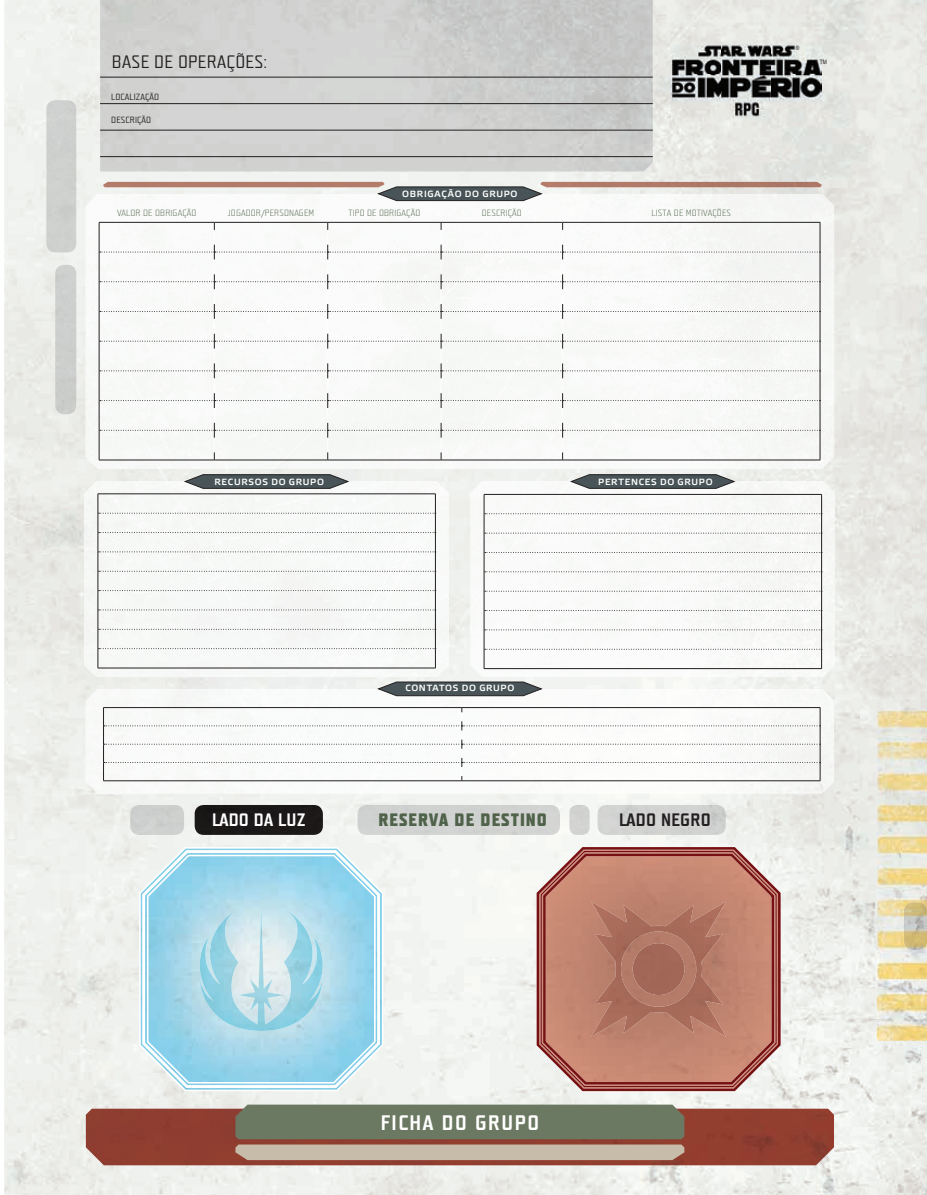
<style>
.page{position:relative;width:927px;height:1195px;background:#fff}
.page>*{position:absolute;margin:0;border:0;box-sizing:border-box;transform-origin:0 0}
.t1{font:700 21px "Teuton Mager";letter-spacing:.075em;color:#fff}
.t2{font:18px "Teuton Mager";letter-spacing:.015em;color:#231f20}
.t3{font:700 18px "Teuton Fett";letter-spacing:.055em;color:#50624a}
.t4{font:700 18px "Teuton Mager";letter-spacing:.015em;color:#fff}
.t5{font:700 18px "Teuton Mager";letter-spacing:.015em;color:#231f20}
.t6{font:9px "Teuton Hell";letter-spacing:.015em;color:#50624a}
.t7{font:9px "Elektra Medium Pro";letter-spacing:.075em;color:#fff}
.t8{font:9px "Teuton Mager";letter-spacing:.015em;color:#231f20}
.t9{font:6px "Arial Narrow";color:#231f20}
</style>
<div class="page">
<img style="left:624px;top:41px;width:52px;height:153px">
<img style="left:782px;top:41px;width:145px;height:477px">
<img style="left:676px;top:122px;width:106px;height:72px">
<img style="left:782px;top:677px;width:53px;height:518px">
<img style="left:834px;top:729px;width:53px;height:466px">
<img style="left:361px;top:888px;width:209px;height:307px">
<img style="left:729px;top:888px;width:53px;height:307px">
<img style="left:887px;top:1041px;width:40px;height:154px">
<img style="left:570px;top:1091px;width:159px;height:104px">
<img style="left:877px;top:711px;width:50px;height:330px">
<img style="left:904px;top:902px;width:23px;height:48px">
<div style="left:46px;top:100px;width:30px;height:153px;background:#cfd1ce"></div>
<div style="left:55px;top:265px;width:21px;height:149px;background:#cccfcd"></div>
<img style="left:672px;top:28px;width:149px;height:94px">
<div style="left:130px;top:805px;width:54px;height:30px;background:#ced0ce"></div>
<img style="left:103px;top:182px;width:281px;height:5px">
<img style="left:541px;top:182px;width:281px;height:5px">
<img style="left:86px;top:1108px;width:748px;height:57px">
<svg style="left:235px;top:1104px;width:449px;height:56px;background:#8a8672"></svg>
<img style="left:470px;top:481px;width:365px;height:196px">
<img style="left:86px;top:689px;width:748px;height:104px">
<hr style="left:484px;top:494px;width:338px;height:1px;background:#231f20">
<svg style="left:484px;top:495px;width:338px;height:173px"></svg>
<hr style="left:484px;top:668px;width:338px;height:1px;background:#231f20">
<svg style="left:570px;top:474px;width:165px;height:15px;background:#586163"></svg>
<hr style="left:103px;top:707px;width:359px;height:1px;background:#231f20">
<hr style="left:462px;top:707px;width:358px;height:1px;background:#231f20">
<svg style="left:103px;top:708px;width:718px;height:72px"></svg>
<hr style="left:103px;top:780px;width:359px;height:1px;background:#231f20">
<hr style="left:462px;top:780px;width:358px;height:1px;background:#231f20">
<hr style="left:100px;top:103px;width:553px;height:1px;background:#231f20">
<hr style="left:100px;top:77px;width:553px;height:1px;background:#231f20">
<hr style="left:100px;top:130px;width:553px;height:1px;background:#231f20">
<hr style="left:100px;top:156px;width:553px;height:1px;background:#231f20">
<img style="left:597px;top:805px;width:129px;height:30px">
<img style="left:569px;top:805px;width:21px;height:30px">
<div style="left:195px;top:805px;width:128px;height:30px;background:#1b1818"></div>
<img style="left:84px;top:481px;width:365px;height:196px">
<div style="left:357px;top:805px;width:203px;height:30px;background:#d0d2d1"></div>
<hr style="left:98px;top:668px;width:338px;height:1px;background:#231f20">
<svg style="left:98px;top:474px;width:338px;height:194px"></svg>
<svg style="left:377px;top:681px;width:165px;height:15px;background:#5c6567"></svg>
<img style="left:86px;top:194px;width:748px;height:275px">
<hr style="left:214px;top:252px;width:1px;height:30px;background:#fff">
<hr style="left:327px;top:252px;width:1px;height:30px;background:#fff">
<hr style="left:441px;top:252px;width:1px;height:30px;background:#fff">
<hr style="left:562px;top:252px;width:1px;height:30px;background:#fff">
<hr style="left:214px;top:311px;width:1px;height:30px;background:#fff">
<hr style="left:327px;top:311px;width:1px;height:30px;background:#fff">
<hr style="left:441px;top:311px;width:1px;height:30px;background:#fff">
<hr style="left:562px;top:311px;width:1px;height:30px;background:#fff">
<hr style="left:214px;top:341px;width:1px;height:30px;background:#fff">
<hr style="left:327px;top:341px;width:1px;height:30px;background:#fff">
<hr style="left:441px;top:341px;width:1px;height:30px;background:#fff">
<hr style="left:562px;top:341px;width:1px;height:30px;background:#fff">
<hr style="left:214px;top:371px;width:1px;height:30px;background:#fff">
<hr style="left:327px;top:371px;width:1px;height:30px;background:#fff">
<hr style="left:441px;top:371px;width:1px;height:30px;background:#fff">
<hr style="left:562px;top:371px;width:1px;height:30px;background:#fff">
<hr style="left:214px;top:430px;width:1px;height:30px;background:#fff">
<hr style="left:327px;top:430px;width:1px;height:30px;background:#fff">
<hr style="left:441px;top:430px;width:1px;height:30px;background:#fff">
<hr style="left:562px;top:430px;width:1px;height:30px;background:#fff">
<hr style="left:99px;top:252px;width:1px;height:30px;background:#231f20">
<hr style="left:820px;top:252px;width:1px;height:30px;background:#231f20">
<hr style="left:99px;top:311px;width:1px;height:30px;background:#231f20">
<hr style="left:820px;top:311px;width:1px;height:30px;background:#231f20">
<hr style="left:99px;top:341px;width:1px;height:30px;background:#231f20">
<hr style="left:820px;top:341px;width:1px;height:30px;background:#231f20">
<hr style="left:99px;top:371px;width:1px;height:30px;background:#231f20">
<hr style="left:820px;top:371px;width:1px;height:30px;background:#231f20">
<hr style="left:99px;top:222px;width:115px;height:1px;background:#231f20">
<hr style="left:214px;top:222px;width:114px;height:1px;background:#231f20">
<hr style="left:328px;top:222px;width:113px;height:1px;background:#231f20">
<hr style="left:441px;top:222px;width:122px;height:1px;background:#231f20">
<hr style="left:563px;top:222px;width:257px;height:1px;background:#231f20">
<svg style="left:99px;top:223px;width:722px;height:36px"></svg>
<svg style="left:99px;top:274px;width:722px;height:45px"></svg>
<svg style="left:100px;top:334px;width:720px;height:15px"></svg>
<svg style="left:100px;top:363px;width:720px;height:15px"></svg>
<svg style="left:99px;top:393px;width:722px;height:45px"></svg>
<hr style="left:99px;top:430px;width:1px;height:30px;background:#231f20">
<hr style="left:820px;top:430px;width:1px;height:30px;background:#231f20">
<hr style="left:99px;top:460px;width:115px;height:1px;background:#231f20">
<hr style="left:214px;top:460px;width:114px;height:1px;background:#231f20">
<hr style="left:328px;top:460px;width:113px;height:1px;background:#231f20">
<hr style="left:441px;top:460px;width:122px;height:1px;background:#231f20">
<hr style="left:563px;top:460px;width:257px;height:1px;background:#231f20">
<svg style="left:377px;top:186px;width:165px;height:15px;background:#5a6365"></svg>
<svg style="left:537px;top:847px;width:244px;height:244px"></svg>
<svg style="left:540px;top:851px;width:237px;height:236px"></svg>
<svg style="left:543px;top:853px;width:231px;height:231px;background:#c38775"></svg>
<img style="left:591px;top:901px;width:135px;height:136px">
<svg style="left:139px;top:847px;width:244px;height:244px"></svg>
<svg style="left:142px;top:850px;width:238px;height:238px"></svg>
<svg style="left:147px;top:855px;width:228px;height:228px;background:#a2d7eb"></svg>
<img style="left:199px;top:907px;width:125px;height:124px">
<h2 class="t2" style="left:112px;top:53px;width:157px">BASE DE OPERAÇÕES:</h2>
<p class="t8" style="left:111px;top:92px;width:50px">LOCALIZAÇÃO</p>
<p class="t8" style="left:111px;top:116px;width:41px">DESCRIÇÃO</p>
<p class="t7" style="left:402px;top:189px;width:117px">OBRIGAÇÃO DO GRUPO</p>
<p class="t6" style="left:117px;top:209px;width:81px">VALOR DE OBRIGAÇÃO</p>
<p class="t6" style="left:228px;top:209px;width:88px">JOGADOR/PERSONAGEM</p>
<p class="t6" style="left:348px;top:209px;width:73px">TIPO DE OBRIGAÇÃO</p>
<p class="t6" style="left:482px;top:209px;width:42px">DESCRIÇÃO</p>
<p class="t6" style="left:652px;top:209px;width:81px">LISTA DE MOTIVAÇÕES</p>
<p class="t9" style="left:796px;top:43px;width:5px">®</p>
<p class="t9" style="left:820px;top:58px;width:9px">TM</p>
<p class="t7" style="left:215px;top:477px;width:111px">RECURSOS DO GRUPO</p>
<p class="t7" style="left:405px;top:683px;width:110px">CONTATOS DO GRUPO</p>
<p class="t7" style="left:598px;top:477px;width:116px">PERTENCES DO GRUPO</p>
<h2 class="t4" style="left:212px;top:811px;width:95px">LADO DA LUZ</h2>
<h2 class="t3" style="left:379px;top:811px;width:170px">RESERVA DE DESTINO</h2>
<h2 class="t5" style="left:619px;top:811px;width:93px">LADO NEGRO</h2>
<h1 class="t1" style="left:381px;top:1112px;width:160px">FICHA DO GRUPO</h1>
</div>
